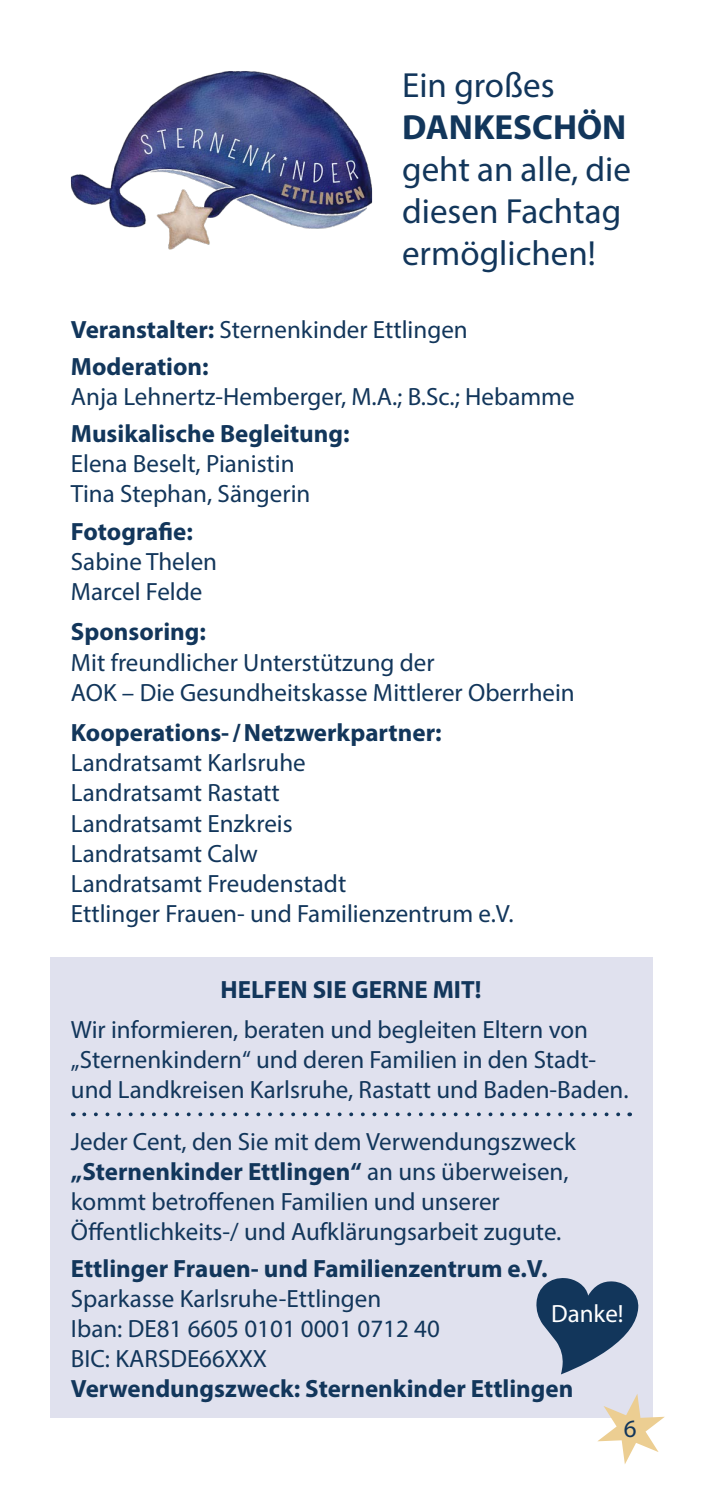
<style>
.page{position:relative;width:702px;height:1489px;background:#fff}
.page>*{position:absolute;margin:0;border:0;box-sizing:border-box;transform-origin:0 0}
.Überschrift{font:35px/42px "Myriad Pro";color:#12365b}
.Grundschrift{font:25px/30px "Myriad Pro";color:#12365b}
.Grundschrift_Aufzählung_mA{font:25px/30px "Myriad Pro";color:#12365b}
.Grundschrift-2{font:700 25px "Myriad Pro";color:#12365b}
.Grundschrift-3{font:25px "Myriad Pro";color:#fff}
.s1{font-weight:700}
</style>
<div class="page">
<div style="left:50px;top:957px;width:602px;height:460px;background:#e0e1ee"></div>
<svg style="left:597px;top:1393px;width:67px;height:71px"></svg>
<img style="left:71px;top:71px;width:301px;height:178px">
<svg style="left:84px;top:1112px;width:537px;height:4px"></svg>
<svg style="left:536px;top:1278px;width:102px;height:96px"></svg>
<p class="Überschrift" style="left:402px;top:64px;width:230px">Ein großes<br><span class="s1">DANKESCHÖN </span>geht an alle, die diesen Fachtag ermöglichen!</p>
<p class="Grundschrift" style="left:71px;top:314px;width:398px"><span class="s1">Veranstalter:</span> Sternenkinder Ettlingen</p>
<p class="Grundschrift" style="left:71px;top:351px;width:505px"><span class="s1">Moderation:<br></span>Anja Lehnertz-Hemberger, M.A.; B.Sc.; Hebamme</p>
<p class="Grundschrift" style="left:71px;top:418px;width:280px"><span class="s1">Musikalische Begleitung:<br></span>Elena Beselt, Pianistin<br>Tina Stephan, Sängerin</p>
<p class="Grundschrift" style="left:71px;top:515px;width:148px"><span class="s1">Fotografie:<br></span>Sabine Thelen<br>Marcel Felde</p>
<p class="Grundschrift" style="left:71px;top:616px;width:505px"><span class="s1">Sponsoring:<br></span>Mit freundlicher Unterstützung der<br>AOK – Die Gesundheitskasse Mittlerer Oberrhein</p>
<p class="Grundschrift_Aufzählung_mA" style="left:71px;top:717px;width:444px"><span class="s1">Kooperations-/Netzwerkpartner:<br></span>Landratsamt Karlsruhe<br>Landratsamt Rastatt<br>Landratsamt Enzkreis<br>Landratsamt Calw<br>Landratsamt Freudenstadt<br>Ettlinger Frauen- und Familienzentrum e.V.</p>
<p class="Grundschrift-2" style="left:220px;top:972px;width:262px">HELFEN SIE GERNE MIT!</p>
<p class="Grundschrift" style="left:71px;top:1014px;width:559px">Wir informieren, beraten und begleiten Eltern von „Sternenkindern“ und deren Familien in den Stadt&shy;und Landkreisen Karlsruhe, Rastatt und Baden-Baden.</p>
<p class="Grundschrift" style="left:71px;top:1125px;width:506px">Jeder Cent, den Sie mit dem Verwendungszweck <span class="s1">„Sternenkinder Ettlingen“</span> an uns überweisen, kommt betroffenen Familien und unserer Öffentlichkeits-/ und Aufklärungsarbeit zugute.</p>
<p class="Grundschrift" style="left:71px;top:1252px;width:478px"><span class="s1">Ettlinger Frauen- und Familienzentrum e.V.<br></span>Sparkasse Karlsruhe-Ettlingen<br>Iban: DE81 6605 0101 0001 0712 40<br>BIC: KARSDE66XXX</p>
<p class="Grundschrift-2" style="left:71px;top:1371px;width:504px">Verwendungszweck: Sternenkinder Ettlingen</p>
<p class="Grundschrift" style="left:624px;top:1412px;width:14px">6</p>
<p class="Grundschrift-3" style="left:551px;top:1297px;width:74px">Danke!</p>
</div>
